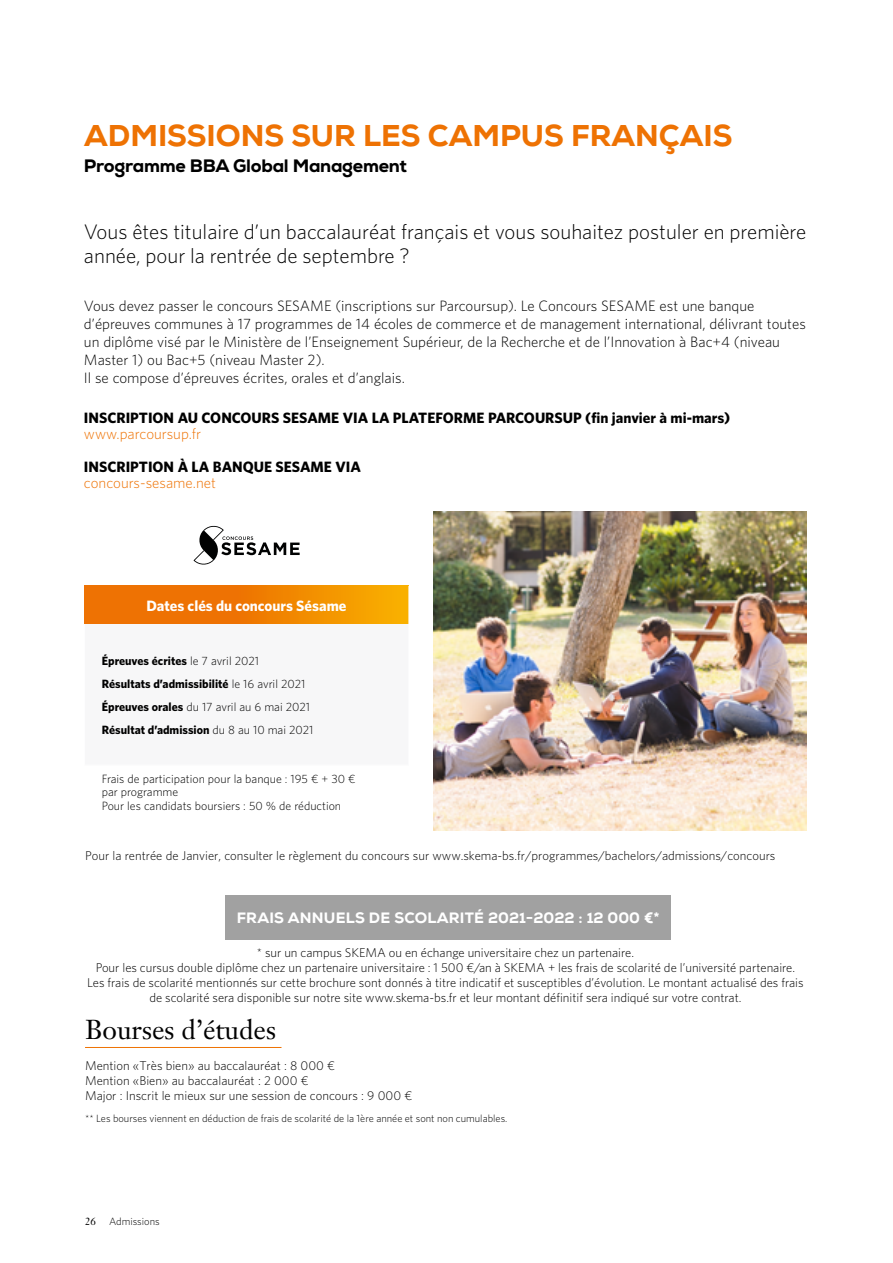
<style>
.page{position:relative;width:893px;height:1263px;background:#fff}
.page>*{position:absolute;margin:0;border:0;box-sizing:border-box;transform-origin:0 0}
.t1{font:800 30px "Nexa";color:#ee7203}
.t2{font:27px "Janson Text LT Std";color:#000}
.t3{font:300 21px/24px "Whitney HTF";color:#000}
.t4{font:800 18px "Nexa";letter-spacing:-.015em;color:#000}
.t5{font:300 15px/18px "Whitney HTF";color:#000}
.t6{font:700 15px "Whitney";color:#000}
.t7{font:800 15px "Nexa";letter-spacing:.015em;color:#fff}
.t8{font:300 15px "Whitney HTF";color:#ee7203}
.t9{font:700 15px "Whitney";color:#fff}
.t10{font:300 12.75px/15.3px "Whitney HTF";color:#000;text-align:center}
.t11{font:700 12px/23px "Whitney HTF";color:#000}
.t12{font:300 12px/13.5px "Whitney";color:#000}
.t13{font:300 10.5px "Whitney";color:#000}
.t14{font:300 10.5px "Whitney HTF";color:#000}
.s1{font-weight:300}
.s2{font-family:"Janson Text LT Std";font-weight:400}
</style>
<div class="page">
<svg style="left:84px;top:586px;width:325px;height:38px;background:#f08301"></svg>
<div style="left:84px;top:624px;width:325px;height:141px;background:#f7f7f8"></div>
<hr style="left:84px;top:624px;width:1px;height:141px;background:#fff">
<img style="left:434px;top:512px;width:373px;height:319px">
<div style="left:225px;top:894px;width:446px;height:45px;background:#a1a1a1"></div>
<hr style="left:85px;top:1047px;width:196px;height:1px;background:#ee7203">
<svg style="left:193px;top:526px;width:107px;height:39px"></svg>
<h1 class="t1" style="left:84px;top:117px;width:650px">ADMISSIONS SUR LES CAMPUS FRANÇAIS</h1>
<h3 class="t4" style="left:84px;top:154px;width:325px">Programme BBA Global Management</h3>
<h3 class="t3" style="left:84px;top:219px;width:724px">Vous êtes titulaire d’un baccalauréat français et vous souhaitez postuler en première année, pour la rentrée de septembre ?</h3>
<p class="t5" style="left:84px;top:296px;width:723px">Vous devez passer le concours SESAME (inscriptions sur Parcoursup). Le Concours SESAME est une banque d’épreuves communes à 17 programmes de 14 écoles de commerce et de management international, délivrant toutes un diplôme visé par le Ministère de l’Enseignement Supérieur, de la Recherche et de l’Innovation à Bac+4 (niveau Master 1) ou Bac+5 (niveau Master 2).<br>Il se compose d’épreuves écrites, orales et d’anglais.</p>
<p class="t6" style="left:84px;top:408px;width:648px">INSCRIPTION AU CONCOURS SESAME VIA LA PLATEFORME PARCOURSUP (fin janvier à mi-mars)</p>
<p class="t8" style="left:84px;top:425px;width:119px">www.parcoursup.fr</p>
<p class="t6" style="left:84px;top:457px;width:278px">INSCRIPTION À LA BANQUE SESAME VIA</p>
<p class="t8" style="left:84px;top:474px;width:133px">concours-sesame.net</p>
<p class="t9" style="left:146px;top:596px;width:201px">Dates clés du concours Sésame</p>
<p class="t11" style="left:102px;top:649px;width:213px">Épreuves écrites <span class="s1">le 7 avril 2021<br></span>Résultats d’admissibilité <span class="s1">le 16 avril 2021<br></span>Épreuves orales <span class="s1">du 17 avril au 6 mai 2021<br></span>Résultat d’admission <span class="s1">du 8 au 10 mai 2021</span></p>
<p class="t12" style="left:102px;top:771px;width:255px">Frais de participation pour la banque : 195 € + 30 € par programme<br>Pour les candidats boursiers : 50 % de réduction</p>
<p class="t10" style="left:85px;top:848px;width:692px">Pour la rentrée de Janvier, consulter le règlement du concours sur www.skema-bs.fr/programmes/bachelors/admissions/concours</p>
<p class="t7" style="left:237px;top:908px;width:424px">FRAIS ANNUELS DE SCOLARITÉ 2021-2022 : 12 000 €*</p>
<p class="t10" style="left:87px;top:944px;width:718px">* sur un campus SKEMA ou en échange universitaire chez un partenaire.<br>Pour les cursus double diplôme chez un partenaire universitaire : 1 500 ¤/an à SKEMA + les frais de scolarité de l’université partenaire.<br>Les frais de scolarité mentionnés sur cette brochure sont donnés à titre indicatif et susceptibles d’évolution. Le montant actualisé des frais de scolarité sera disponible sur notre site www.skema-bs.fr et leur montant définitif sera indiqué sur votre contrat.</p>
<h2 class="t2" style="left:85px;top:1013px;width:192px">Bourses d’études</h2>
<p class="t10" style="left:85px;top:1057px;width:329px;text-align:left">Mention «Très bien» au baccalauréat : 8 000 ¤<br>Mention «Bien» au baccalauréat : 2 000 ¤<br>Major : Inscrit le mieux sur une session de concours : 9 000 ¤</p>
<p class="t13" style="left:85px;top:1111px;width:424px">** Les bourses viennent en déduction de frais de scolarité de la 1ère année et sont non cumulables.</p>
<p class="t14" style="left:85px;top:1215px;width:76px"><span class="s2">26</span> Admissions</p>
</div>
